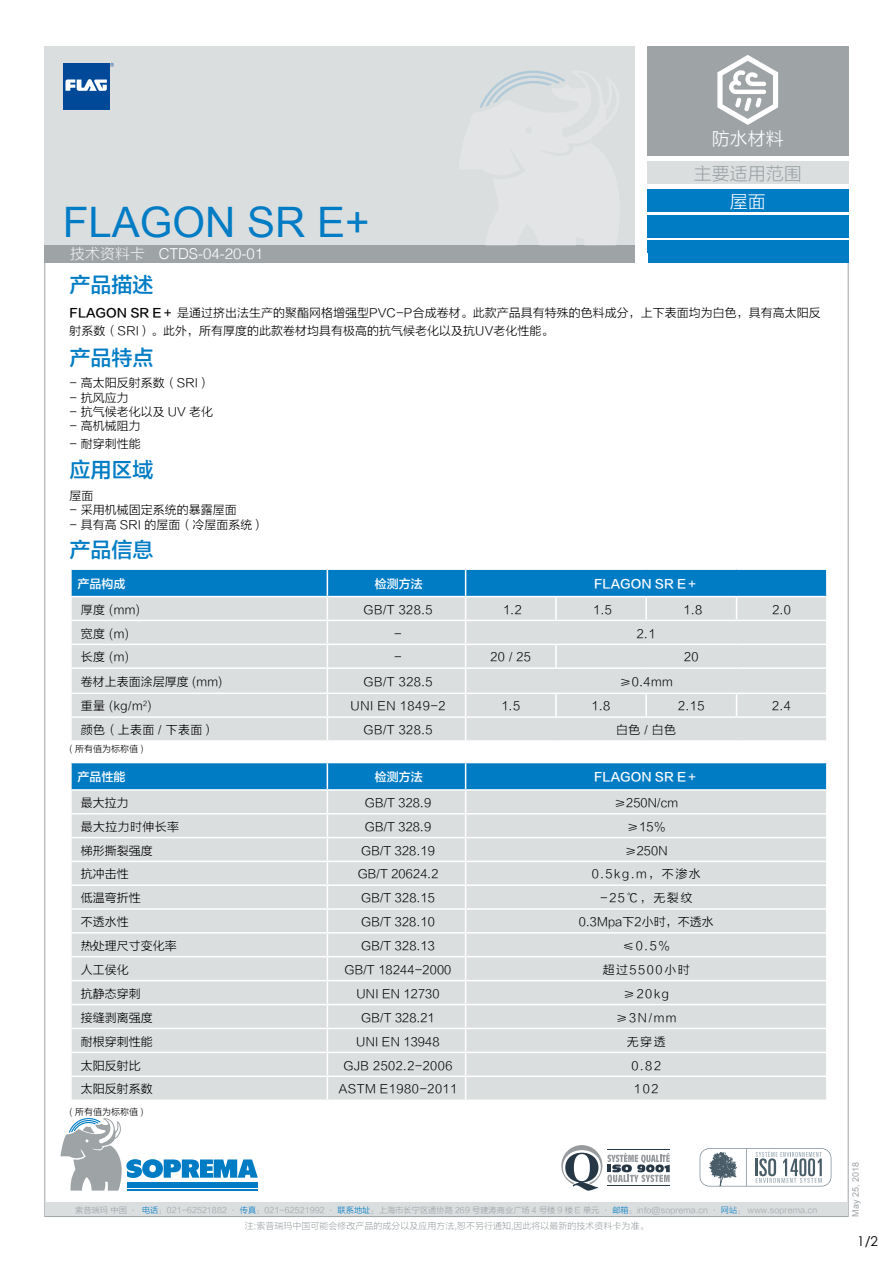
<style>
.page{position:relative;width:893px;height:1263px;background:#fff}
.page>*{position:absolute;margin:0;border:0;box-sizing:border-box;transform-origin:0 0}
.t1{font:42px "Arial";color:#007cc5}
.t2{font:21px "FZLTZHK GBK1 0";color:#007cc5}
.t3{font:18px "FZLTXHK GBK1 0";color:#9ea3a6}
.t4{font:18px "FZLTXHK GBK1 0";color:#fff}
.t5{font:300 15px "Helvetica";color:#fff}
.t6{font:15px "FZLTXHK GBK1 0";color:#fff}
.t7{font:13.5px "Century Gothic";color:#000}
.t8{font:12px/18px "FZLTXHK GBK1 0";color:#000}
.t9{font:12px "FZLTXHK GBK1 0";letter-spacing:.025em;color:#000}
.t10{font:12px "FZLTZHK GBK1 0";color:#fff}
.t11{font:12px "FZLTXHK GBK1 0";letter-spacing:.12em;color:#000}
.t12{font:9px "FZLTXHK GBK1 0";color:#9ea3a6}
.t13{font:9px "FZLTXHK GBK1 0";color:#000}
.t14{font:9px "Arial";color:#9ea3a6}
.t15{font:8.25px "FZLTXHK GBK1 0";color:#9ea3a6}
.s1{font-family:"FZLTZHK GBK1 0"}
.s2{color:#007cc5}
</style>
<div class="page">
<div style="left:45px;top:46px;width:590px;height:208px;background:#dbdedf"></div>
<div style="left:45px;top:245px;width:590px;height:18px;background:#9ea3a6"></div>
<div style="left:647px;top:162px;width:201px;height:22px;background:#dbdedf"></div>
<div style="left:647px;top:190px;width:201px;height:22px;background:#007cc5"></div>
<div style="left:647px;top:215px;width:201px;height:22px;background:#007cc5"></div>
<div style="left:647px;top:240px;width:201px;height:23px;background:#007cc5"></div>
<svg style="left:60px;top:1118px;width:198px;height:73px"></svg>
<svg style="left:700px;top:1148px;width:131px;height:38px"></svg>
<svg style="left:561px;top:1145px;width:109px;height:46px"></svg>
<hr style="left:607px;top:1149px;width:63px;height:1px;background:#263746">
<hr style="left:607px;top:1186px;width:63px;height:1px;background:#263746">
<svg style="left:479px;top:70px;width:86px;height:38px"></svg>
<div style="left:647px;top:46px;width:201px;height:110px;background:#9ea3a6"></div>
<svg style="left:717px;top:55px;width:61px;height:70px"></svg>
<div style="left:45px;top:1202px;width:803px;height:14px;background:#dbdedf"></div>
<div style="left:63px;top:63px;width:47px;height:47px;background:#004998"></div>
<svg style="left:110px;top:63px;width:4px;height:4px"></svg>
<svg style="left:65px;top:79px;width:42px;height:12px"></svg>
<svg style="left:71px;top:569px;width:756px;height:171px;background:#bcd1dd"></svg>
<hr style="left:556px;top:716px;width:90px;height:2px;background:#fff">
<hr style="left:646px;top:716px;width:90px;height:2px;background:#fff">
<hr style="left:736px;top:716px;width:92px;height:2px;background:#fff">
<hr style="left:826px;top:718px;width:2px;height:22px;background:#fff">
<svg style="left:71px;top:762px;width:756px;height:337px;background:#cfdae0"></svg>
<hr style="left:826px;top:1077px;width:2px;height:22px;background:#fff">
<h3 class="t4" style="left:712px;top:129px;width:74px">防水材料</h3>
<h1 class="t1" style="left:63px;top:195px;width:308px">FLAGON SR E﹢</h1>
<p class="t6" style="left:70px;top:246px;width:76px">技术资料卡</p>
<p class="t5" style="left:159px;top:242px;width:106px">CTDS-04-20-01</p>
<h2 class="t2" style="left:70px;top:273px;width:85px">产品描述</h2>
<h3 class="t3" style="left:694px;top:164px;width:110px">主要适用范围</h3>
<h3 class="t4" style="left:730px;top:191px;width:37px">屋面</h3>
<p class="t8" style="left:70px;top:304px;width:753px"><span class="s1">FLAGON SR E＋</span> 是通过挤出法生产的聚酯网格增强型PVC-P合成卷材。此款产品具有特殊的色料成分，上下表面均为白色，具有高太阳反射系数（SRI）。此外，所有厚度的此款卷材均具有极高的抗气候老化以及抗UV老化性能。</p>
<h2 class="t2" style="left:70px;top:346px;width:85px">产品特点</h2>
<p class="t8" style="left:70px;top:374px;width:142px">- 高太阳反射系数（SRI）</p>
<p class="t8" style="left:70px;top:389px;width:61px">- 抗风应力</p>
<p class="t8" style="left:70px;top:403px;width:145px">- 抗气候老化以及 UV 老化</p>
<p class="t8" style="left:70px;top:417px;width:73px">- 高机械阻力</p>
<p class="t8" style="left:70px;top:435px;width:73px">- 耐穿刺性能</p>
<h2 class="t2" style="left:70px;top:459px;width:85px">应用区域</h2>
<p class="t8" style="left:70px;top:487px;width:25px">屋面</p>
<p class="t8" style="left:70px;top:501px;width:169px">- 采用机械固定系统的暴露屋面</p>
<p class="t8" style="left:70px;top:516px;width:196px">- 具有高 SRI 的屋面（冷屋面系统）</p>
<h2 class="t2" style="left:70px;top:538px;width:85px">产品信息</h2>
<p class="t10" style="left:78px;top:577px;width:49px">产品构成</p>
<p class="t10" style="left:375px;top:577px;width:50px">检测方法</p>
<p class="t10" style="left:594px;top:577px;width:106px">FLAGON SR E＋</p>
<p class="t8" style="left:81px;top:601px;width:61px">厚度 (mm)</p>
<p class="t8" style="left:364px;top:601px;width:71px">GB/T 328.5</p>
<p class="t8" style="left:503px;top:601px;width:20px">1.2</p>
<p class="t8" style="left:593px;top:601px;width:20px">1.5</p>
<p class="t8" style="left:683px;top:601px;width:21px">1.8</p>
<p class="t8" style="left:772px;top:601px;width:20px">2.0</p>
<p class="t8" style="left:81px;top:625px;width:50px">宽度 (m)</p>
<p class="t8" style="left:394px;top:625px;width:9px">-</p>
<p class="t8" style="left:637px;top:625px;width:20px">2.1</p>
<p class="t8" style="left:81px;top:648px;width:50px">长度 (m)</p>
<p class="t8" style="left:394px;top:648px;width:9px">-</p>
<p class="t8" style="left:490px;top:648px;width:42px">20 / 25</p>
<p class="t8" style="left:684px;top:648px;width:16px">20</p>
<p class="t8" style="left:81px;top:673px;width:143px">卷材上表面涂层厚度 (mm)</p>
<p class="t8" style="left:364px;top:673px;width:71px">GB/T 328.5</p>
<p class="t8" style="left:619px;top:673px;width:55px">≥0.4mm</p>
<p class="t8" style="left:81px;top:697px;width:72px">重量 (kg/m<sup>2</sup>)</p>
<p class="t9" style="left:351px;top:700px;width:96px">UNI EN 1849-2</p>
<p class="t8" style="left:501px;top:697px;width:20px">1.5</p>
<p class="t8" style="left:592px;top:697px;width:21px">1.8</p>
<p class="t8" style="left:678px;top:697px;width:28px">2.15</p>
<p class="t8" style="left:772px;top:697px;width:20px">2.4</p>
<p class="t8" style="left:81px;top:721px;width:135px">颜色（上表面 / 下表面）</p>
<p class="t8" style="left:364px;top:721px;width:71px">GB/T 328.5</p>
<p class="t8" style="left:616px;top:721px;width:61px">白色 / 白色</p>
<p class="t13" style="left:70px;top:744px;width:75px">( 所有值为标称值 )</p>
<p class="t10" style="left:78px;top:771px;width:49px">产品性能</p>
<p class="t10" style="left:375px;top:771px;width:50px">检测方法</p>
<p class="t10" style="left:594px;top:771px;width:106px">FLAGON SR E＋</p>
<p class="t8" style="left:81px;top:794px;width:49px">最大拉力</p>
<p class="t8" style="left:365px;top:794px;width:68px">GB/T 328.9</p>
<p class="t8" style="left:614px;top:794px;width:66px">≥250N/cm</p>
<p class="t9" style="left:81px;top:820px;width:100px">最大拉力时伸长率</p>
<p class="t8" style="left:365px;top:818px;width:68px">GB/T 328.9</p>
<p class="t8" style="left:627px;top:818px;width:41px">≥15%</p>
<p class="t8" style="left:81px;top:842px;width:73px">梯形撕裂强度</p>
<p class="t8" style="left:361px;top:842px;width:75px">GB/T 328.19</p>
<p class="t8" style="left:625px;top:842px;width:45px">≥250N</p>
<p class="t8" style="left:81px;top:865px;width:49px">抗冲击性</p>
<p class="t8" style="left:358px;top:865px;width:82px">GB/T 20624.2</p>
<p class="t8" style="left:592px;top:865px;width:111px">0.5kg.m，不渗水</p>
<p class="t8" style="left:81px;top:889px;width:61px">低温弯折性</p>
<p class="t8" style="left:361px;top:889px;width:75px">GB/T 328.15</p>
<p class="t8" style="left:600px;top:889px;width:94px">-25℃，无裂纹</p>
<p class="t8" style="left:81px;top:913px;width:49px">不透水性</p>
<p class="t8" style="left:361px;top:913px;width:75px">GB/T 328.10</p>
<p class="t8" style="left:579px;top:913px;width:136px">0.3Mpa下2小时，不透水</p>
<p class="t8" style="left:81px;top:937px;width:97px">热处理尺寸变化率</p>
<p class="t8" style="left:361px;top:937px;width:75px">GB/T 328.13</p>
<p class="t8" style="left:622px;top:937px;width:49px">≤0.5%</p>
<p class="t8" style="left:81px;top:961px;width:49px">人工侯化</p>
<p class="t8" style="left:345px;top:961px;width:108px">GB/T 18244-2000</p>
<p class="t11" style="left:603px;top:963px;width:89px">超过5500小时</p>
<p class="t8" style="left:81px;top:985px;width:61px">抗静态穿刺</p>
<p class="t8" style="left:356px;top:985px;width:85px">UNI EN 12730</p>
<p class="t8" style="left:623px;top:985px;width:48px">≥20kg</p>
<p class="t8" style="left:81px;top:1009px;width:73px">接缝剥离强度</p>
<p class="t8" style="left:361px;top:1009px;width:75px">GB/T 328.21</p>
<p class="t8" style="left:616px;top:1009px;width:63px">≥3N/mm</p>
<p class="t8" style="left:81px;top:1033px;width:73px">耐根穿刺性能</p>
<p class="t8" style="left:356px;top:1033px;width:85px">UNI EN 13948</p>
<p class="t8" style="left:627px;top:1033px;width:40px">无穿透</p>
<p class="t8" style="left:81px;top:1056px;width:61px">太阳反射比</p>
<p class="t9" style="left:343px;top:1059px;width:111px">GJB 2502.2-2006</p>
<p class="t8" style="left:631px;top:1056px;width:31px">0.82</p>
<p class="t8" style="left:81px;top:1080px;width:73px">太阳反射系数</p>
<p class="t9" style="left:339px;top:1083px;width:120px">ASTM E1980-2011</p>
<p class="t8" style="left:634px;top:1080px;width:26px">102</p>
<p class="t13" style="left:70px;top:1106px;width:75px">( 所有值为标称值 )</p>
<p class="t15" style="left:75px;top:1205px;width:744px">索普瑞玛 中国 · <span class="s2">电话</span>：021-62521882 · <span class="s2">传真</span>：021-62521992 · <span class="s2">联系地址</span>：上海市长宁区通协路 269 号建涛商业广场 4 号楼 9 楼 E 单元 · <span class="s2">邮箱</span>：info@soprema.cn · <span class="s2">网站</span>： www.soprema.cn</p>
<p class="t12" style="left:245px;top:1221px;width:405px">注:索普瑞玛中国可能会修改产品的成分以及应用方法,恕不另行通知,因此将以最新的技术资料卡为准。</p>
<p class="t14" style="left:850px;top:1217px;width:56px;rotate:-90deg">May 25, 2018</p>
<p class="t7" style="left:857px;top:1232px;width:22px">1/2</p>
</div>
